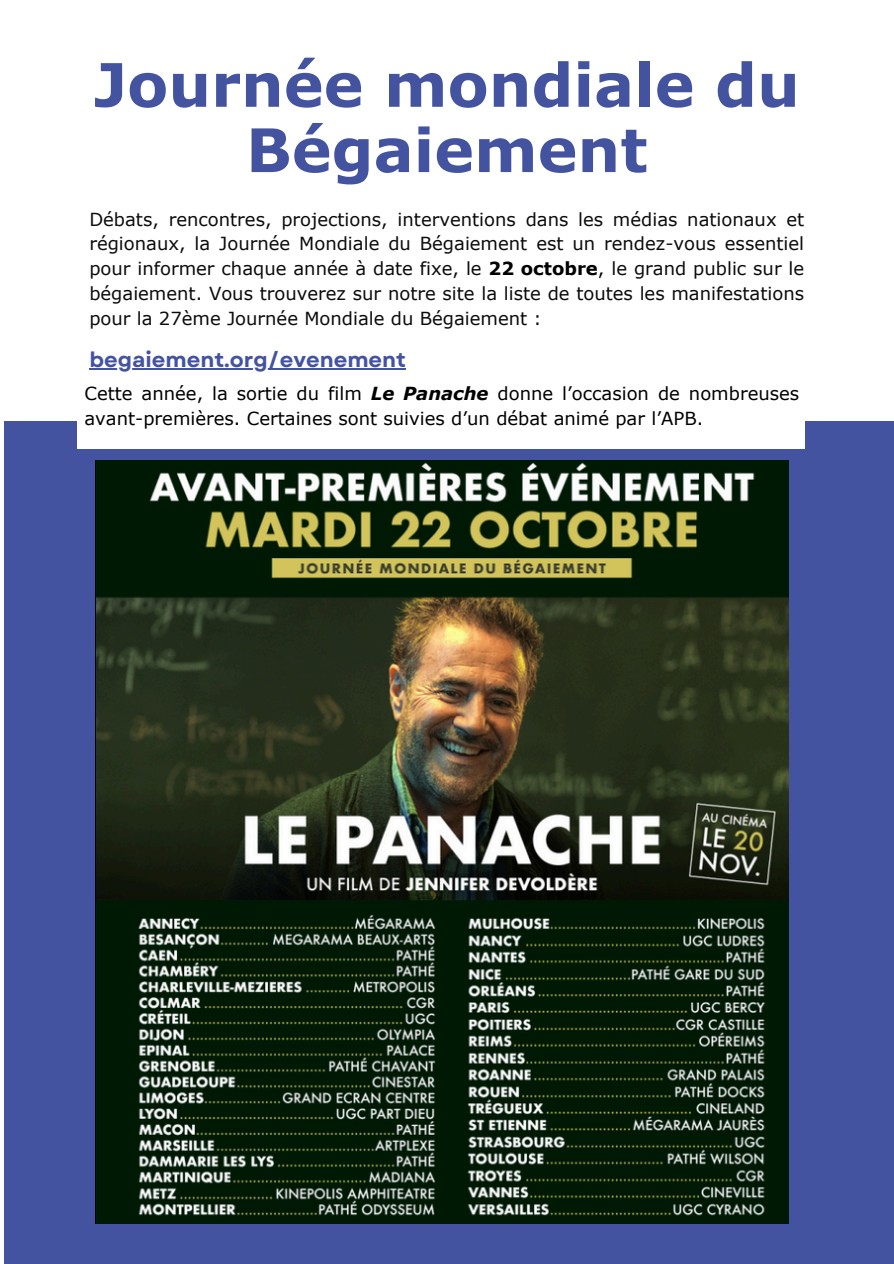
<style>
.page{position:relative;width:894px;height:1264px;background:#fff}
.page>*{position:absolute;margin:0;border:0;box-sizing:border-box;transform-origin:0 0}
.t1{font:700 60px/65.2px "Verdana";color:#4353a0;text-align:center}
.t2{font:700 21px "Garet";color:#4353a0}
.t3{font:18px/24.8px "Verdana";color:#0c0c0c;text-align:justify}
.t4{font:18px/24.8px "Verdana";color:#000}
.s1{font-weight:700;color:#000}
.s2{color:#000}
.s3{font-weight:700;font-style:italic}
</style>
<div class="page">
<div style="left:4px;top:420px;width:889px;height:843px;background:#4353a0"></div>
<div style="left:77px;top:406px;width:727px;height:43px;background:#fff"></div>
<hr style="left:89px;top:368px;width:317px;height:1px;background:#4353a0">
<img style="left:95px;top:460px;width:693px;height:763px">
<h2 class="t1" style="left:94px;top:50px;width:707px">Journée mondiale du<br>Bégaiement</h2>
<p class="t3" style="left:89px;top:206px;width:716px">Débats, rencontres, projections, interventions dans les médias nationaux et régionaux, la Journée Mondiale du Bégaiement est un rendez-vous essentiel pour informer chaque année à date fixe, le <span class="s1">22 octobre</span><span class="s2">,</span> le grand public sur le bégaiement. Vous trouverez sur notre site la liste de toutes les manifestations pour la 27ème Journée Mondiale du Bégaiement :</p>
<p class="t2" style="left:89px;top:344px;width:318px">begaiement.org/evenement</p>
<h2 class="t4" style="left:84px;top:380px;width:716px">Cette année, la sortie du film <span class="s3">Le Panache</span> donne l’occasion de nombreuses avant-premières. Certaines sont suivies d’un débat animé par l’APB.</h2>
</div>
